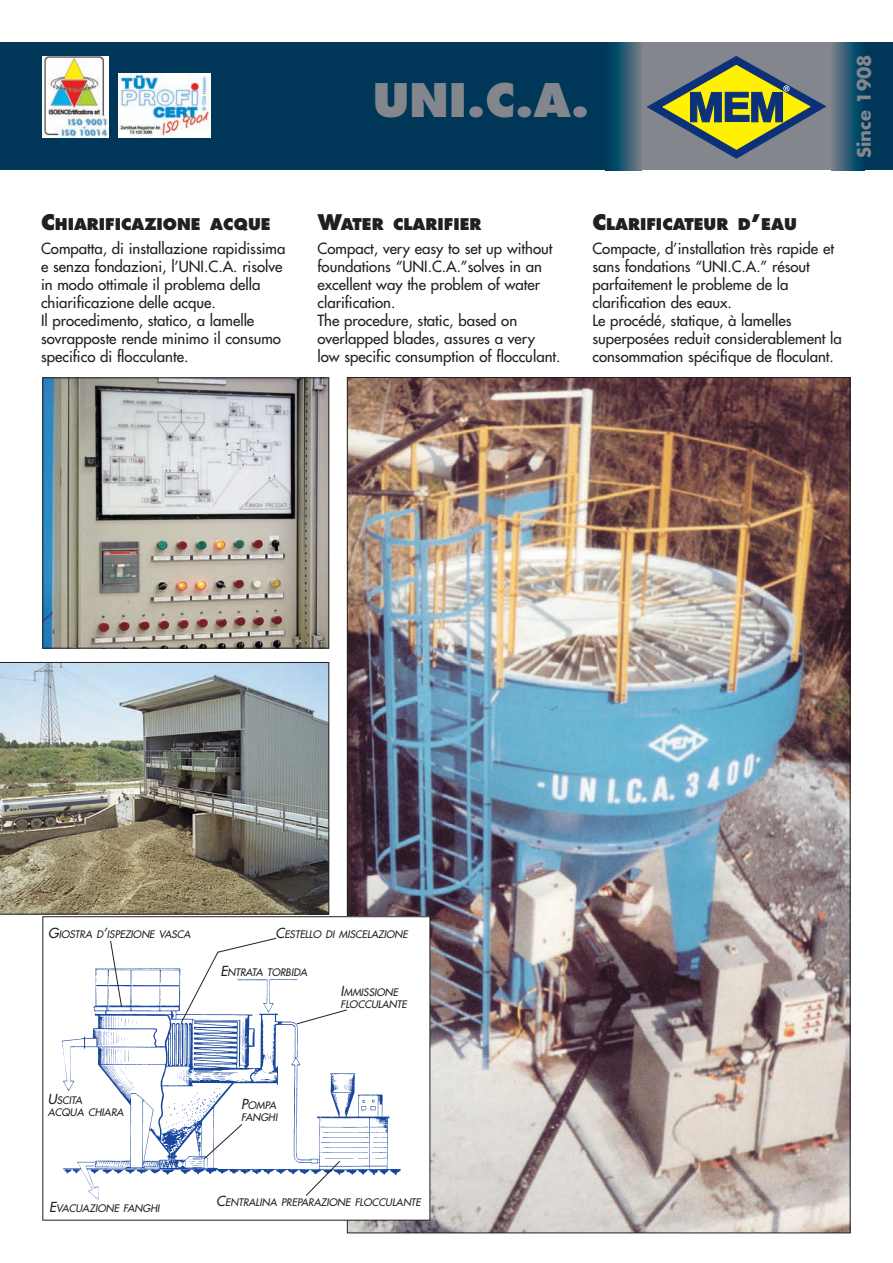
<style>
.page{position:relative;width:893px;height:1263px;background:#fff}
.page>*{position:absolute;margin:0;border:0;box-sizing:border-box;transform-origin:0 0}
.t1{font:800 45px "Futura";color:#83868c}
.t2{font:700 18px "Futura";color:#83868c}
.t3{font:800 15.75px "Futura";color:#231f20}
.t4{font:15px/18px "Futura";color:#231f20}
.t5{font:italic 10.2px/12px "Futura";color:#231f20}
.s1{font-size:21px}
.s2{font-size:13.5px}
</style>
<div class="page">
<img style="left:349px;top:379px;width:499px;height:852px">
<img style="left:45px;top:379px;width:282px;height:267px">
<div style="left:43px;top:377px;width:286px;height:271px;border:1px solid #231f20"></div>
<div style="left:43px;top:917px;width:387px;height:303px;background:#fff"></div>
<img style="left:61px;top:968px;width:340px;height:232px">
<svg style="left:110px;top:941px;width:12px;height:66px"></svg>
<svg style="left:180px;top:937px;width:97px;height:86px"></svg>
<svg style="left:296px;top:1009px;width:52px;height:16px"></svg>
<svg style="left:305px;top:1160px;width:36px;height:36px"></svg>
<svg style="left:203px;top:1123px;width:40px;height:37px"></svg>
<img style="left:0;top:662px;width:329px;height:252px">
<div style="left:0;top:43px;width:893px;height:127px;background:#003758"></div>
<img style="left:43px;top:56px;width:66px;height:81px">
<img style="left:118px;top:73px;width:92px;height:64px">
<div style="left:627px;top:43px;width:216px;height:127px;background:#83868c"></div>
<svg style="left:646px;top:56px;width:180px;height:103px"></svg>
<div style="left:606px;top:43px;width:36px;height:127px;background:linear-gradient(to right,#00385b,#6e7c88)"></div>
<svg style="left:832px;top:43px;width:29px;height:127px"></svg>
<p class="t3" style="left:41px;top:217px;width:231px"><span class="s1">C</span>HIARIFICAZIONE ACQUE</p>
<p class="t4" style="left:41px;top:240px;width:246px">Compatta, di installazione rapidissima e senza fondazioni, l’UNI.C.A. risolve in modo ottimale il problema della chiarificazione delle acque.<br>Il procedimento, statico, a lamelle sovrapposte rende minimo il consumo specifico di flocculante.</p>
<h1 class="t1" style="left:373px;top:81px;width:218px">UNI.C.A.</h1>
<p class="t2" style="left:856px;top:158px;width:106px;rotate:-90deg">Since 1908</p>
<p class="t3" style="left:317px;top:217px;width:165px"><span class="s1">W</span>ATER CLARIFIER</p>
<p class="t4" style="left:317px;top:240px;width:244px">Compact, very easy to set up without foundations “UNI.C.A.”solves in an excellent way the problem of water clarification.<br>The procedure, static, based on overlapped blades, assures a very low specific consumption of flocculant.</p>
<p class="t3" style="left:592px;top:217px;width:206px"><span class="s1">C</span>LARIFICATEUR D<span class="s1">’</span>EAU</p>
<p class="t4" style="left:592px;top:240px;width:251px">Compacte, d’installation très rapide et sans fondations “UNI.C.A.” résout parfaitement le probleme de la clarification des eaux.<br>Le procédé, statique, à lamelles superposées reduit considerablement la consommation spécifique de floculant.</p>
<p class="t5" style="left:48px;top:929px;width:144px"><span class="s2">G</span>IOSTRA D<span class="s2">’</span>ISPEZIONE VASCA</p>
<p class="t5" style="left:275px;top:928px;width:134px"><span class="s2">C</span>ESTELLO DI MISCELAZIONE</p>
<p class="t5" style="left:220px;top:967px;width:88px"><span class="s2">E</span>NTRATA TORBIDA</p>
<p class="t5" style="left:341px;top:987px;width:68px"><span class="s2">I</span>MMISSIONE<br>FLOCCULANTE</p>
<p class="t5" style="left:48px;top:1095px;width:77px"><span class="s2">U</span>SCITA<br>ACQUA CHIARA</p>
<p class="t5" style="left:49px;top:1203px;width:112px"><span class="s2">E</span>VACUAZIONE FANGHI</p>
<p class="t5" style="left:241px;top:1100px;width:38px"><span class="s2">P</span>OMPA<br>FANGHI</p>
<p class="t5" style="left:216px;top:1197px;width:206px"><span class="s2">C</span>ENTRALINA PREPARAZIONE FLOCCULANTE</p>
</div>
